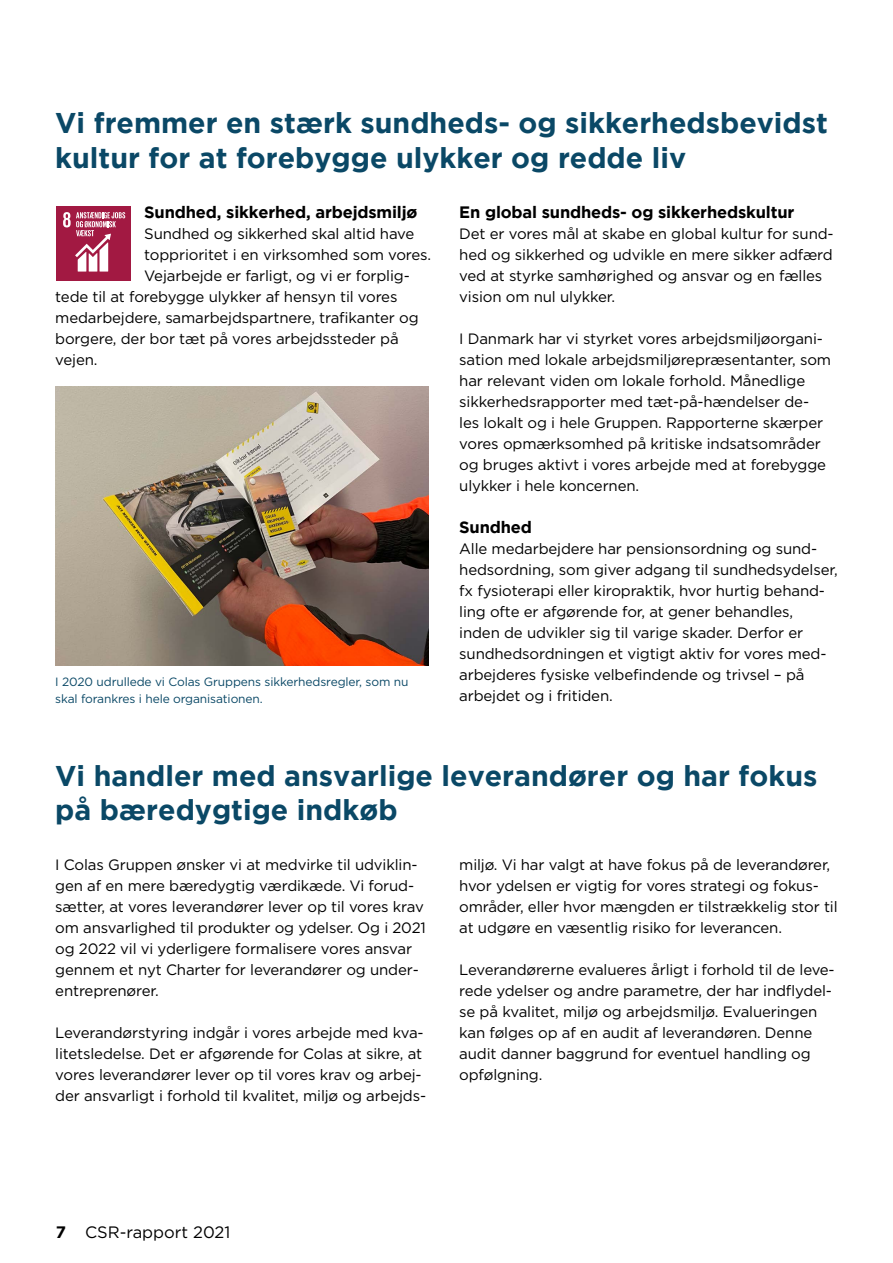
<style>
.page{position:relative;width:893px;height:1263px;background:#fff}
.page>*{position:absolute;margin:0;border:0;box-sizing:border-box;transform-origin:0 0}
.t1{font:700 28.5px/34.2px "Gotham";color:#0a4866}
.t2{font:700 16.5px "Gotham";letter-spacing:-.01em;color:#000}
.t3{font:16.5px "Gotham";color:#000}
.t4{font:15px/21px "Gotham";letter-spacing:-.01em;color:#000}
.t5{font:12px/16.5px "Gotham";letter-spacing:-.01em;color:#0a4866}
.s1{font-weight:700}
</style>
<div class="page">
<div style="left:56px;top:206px;width:75px;height:74px;background:#a21942"></div>
<svg style="left:63px;top:212px;width:62px;height:60px"></svg>
<img style="left:55px;top:386px;width:373px;height:279px">
<h1 class="t1" style="left:55px;top:106px;width:774px">Vi fremmer en stærk sundheds- og sikkerhedsbevidst kultur for at forebygge ulykker og redde liv</h1>
<p class="t2" style="left:144px;top:202px;width:275px">Sundhed, sikkerhed, arbejdsmiljø</p>
<p class="t4" style="left:144px;top:223px;width:272px">Sundhed og sikkerhed skal altid have</p>
<p class="t4" style="left:144px;top:244px;width:288px">topprioritet i en virksomhed som vores.</p>
<p class="t4" style="left:144px;top:265px;width:267px">Vejarbejde er farligt, og vi er forplig-</p>
<p class="t4" style="left:55px;top:286px;width:344px">tede til at forebygge ulykker af hensyn til vores</p>
<p class="t4" style="left:55px;top:307px;width:365px">medarbejdere, samarbejdspartnere, trafikanter og</p>
<p class="t4" style="left:55px;top:328px;width:345px">borgere, der bor tæt på vores arbejdssteder på</p>
<p class="t4" style="left:55px;top:349px;width:44px">vejen.</p>
<p class="t5" style="left:55px;top:674px;width:355px">I 2020 udrullede vi Colas Gruppens sikkerhedsregler, som nu skal forankres i hele organisationen.</p>
<p class="t2" style="left:459px;top:202px;width:337px">En global sundheds- og sikkerhedskultur</p>
<p class="t4" style="left:459px;top:223px;width:376px">Det er vores mål at skabe en global kultur for sund&shy;hed og sikkerhed og udvikle en mere sikker adfærd ved at styrke samhørighed og ansvar og en fælles vision om nul ulykker.</p>
<p class="t4" style="left:459px;top:328px;width:373px">I Danmark har vi styrket vores arbejdsmiljøorgani&shy;sation med lokale arbejdsmiljørepræsentanter, som har relevant viden om lokale forhold. Månedlige sikkerhedsrapporter med tæt-på-hændelser de&shy;les lokalt og i hele Gruppen. Rapporterne skærper vores opmærksomhed på kritiske indsatsområder og bruges aktivt i vores arbejde med at forebygge ulykker i hele koncernen.</p>
<p class="t2" style="left:459px;top:517px;width:74px">Sundhed</p>
<p class="t4" style="left:459px;top:538px;width:380px">Alle medarbejdere har pensionsordning og sund&shy;hedsordning, som giver adgang til sundhedsydelser, fx fysioterapi eller kiropraktik, hvor hurtig behand&shy;ling ofte er afgørende for, at gener behandles, inden de udvikler sig til varige skader. Derfor er sundhedsordningen et vigtigt aktiv for vores med&shy;arbejderes fysiske velbefindende og trivsel – på arbejdet og i fritiden.</p>
<h1 class="t1" style="left:55px;top:758px;width:764px">Vi handler med ansvarlige leverandører og har fokus på bæredygtige indkøb</h1>
<p class="t4" style="left:55px;top:854px;width:372px">I Colas Gruppen ønsker vi at medvirke til udviklin&shy;gen af en mere bæredygtig værdikæde. Vi forud&shy;sætter, at vores leverandører lever op til vores krav om ansvarlighed til produkter og ydelser. Og i 2021 og 2022 vil vi yderligere formalisere vores ansvar gennem et nyt Charter for leverandører og under&shy;entreprenører.</p>
<p class="t4" style="left:55px;top:1022px;width:372px">Leverandørstyring indgår i vores arbejde med kva&shy;litetsledelse. Det er afgørende for Colas at sikre, at vores leverandører lever op til vores krav og arbej&shy;der ansvarligt i forhold til kvalitet, miljø og arbejds-</p>
<p class="t4" style="left:459px;top:854px;width:380px">miljø. Vi har valgt at have fokus på de leverandører, hvor ydelsen er vigtig for vores strategi og fokus&shy;områder, eller hvor mængden er tilstrækkelig stor til at udgøre en væsentlig risiko for leverancen.</p>
<p class="t4" style="left:459px;top:959px;width:377px">Leverandørerne evalueres årligt i forhold til de leve&shy;rede ydelser og andre parametre, der har indflydel&shy;se på kvalitet, miljø og arbejdsmiljø. Evalueringen kan følges op af en audit af leverandøren. Denne audit danner baggrund for eventuel handling og opfølgning.</p>
<p class="t3" style="left:56px;top:1222px;width:176px"><span class="s1">7</span> CSR-rapport 2021</p>
</div>
